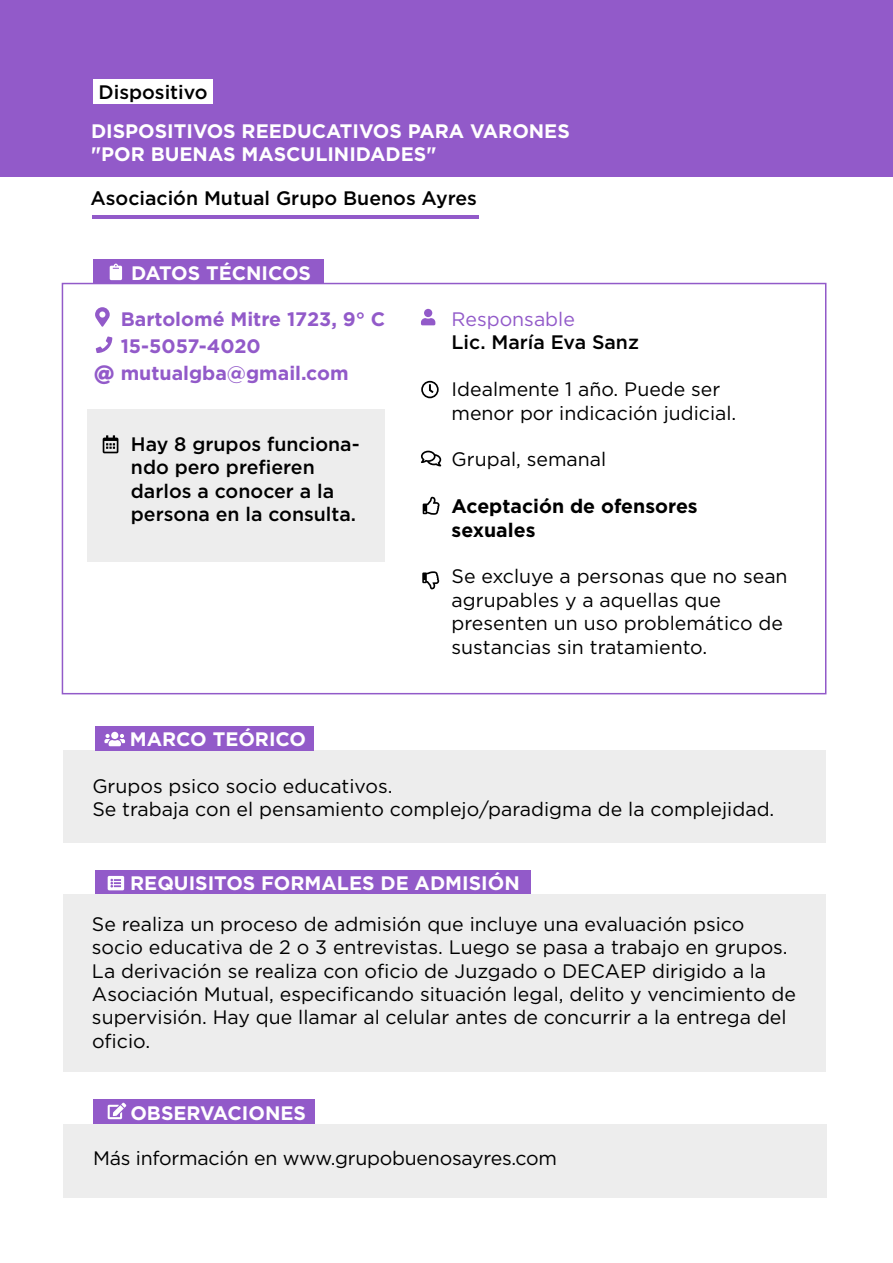
<style>
.page{position:relative;width:893px;height:1263px;background:#fff}
.page>*{position:absolute;margin:0;border:0;box-sizing:border-box;transform-origin:0 0}
.t1{font:19.5px/23.4px "Gotham";color:#000}
.t2{font:500 19.5px/23.4px "Gotham";color:#000}
.t3{font:700 19.5px/23.4px "Gotham";color:#fff}
.t4{font:700 19.5px/27px "Gotham";color:#925ac9}
.t5{font:700 19.5px/23.4px "Gotham";color:#000}
.t6{font:19.5px "Gotham";color:#925ac9}
</style>
<div class="page">
<svg style="left:423px;top:497px;width:17px;height:18px"></svg>
<div style="left:87px;top:409px;width:297px;height:153px;background:#ededed"></div>
<div style="left:96px;top:870px;width:435px;height:24px;background:#925ac9"></div>
<svg style="left:96px;top:336px;width:16px;height:17px"></svg>
<svg style="left:421px;top:309px;width:14px;height:16px"></svg>
<svg style="left:421px;top:451px;width:20px;height:15px"></svg>
<svg style="left:421px;top:381px;width:18px;height:17px"></svg>
<svg style="left:422px;top:571px;width:17px;height:18px"></svg>
<svg style="left:95px;top:307px;width:15px;height:20px"></svg>
<svg style="left:108px;top:876px;width:16px;height:14px"></svg>
<div style="left:0;top:0;width:893px;height:177px;background:#925ac9"></div>
<div style="left:93px;top:79px;width:120px;height:24px;background:#fff"></div>
<div style="left:62px;top:283px;width:764px;height:411px;border:2px solid #925ac9"></div>
<div style="left:64px;top:750px;width:762px;height:93px;background:#ededed"></div>
<div style="left:63px;top:894px;width:762px;height:177px;background:#ededed"></div>
<div style="left:94px;top:260px;width:230px;height:24px;background:#925ac9"></div>
<div style="left:63px;top:1124px;width:764px;height:73px;background:#ededed"></div>
<div style="left:93px;top:1100px;width:222px;height:23px;background:#925ac9"></div>
<hr style="left:92px;top:216px;width:386px;height:3px;background:#925ac9">
<svg style="left:103px;top:435px;width:15px;height:18px"></svg>
<svg style="left:108px;top:1102px;width:18px;height:17px"></svg>
<svg style="left:110px;top:264px;width:12px;height:16px"></svg>
<div style="left:95px;top:726px;width:218px;height:24px;background:#925ac9"></div>
<svg style="left:104px;top:732px;width:21px;height:14px"></svg>
<p class="t2" style="left:99px;top:80px;width:111px">Dispositivo</p>
<p class="t3" style="left:91px;top:119px;width:480px">DISPOSITIVOS REEDUCATIVOS PARA VARONES "POR BUENAS MASCULINIDADES"</p>
<p class="t2" style="left:90px;top:187px;width:388px">Asociación Mutual Grupo Buenos Ayres</p>
<p class="t3" style="left:131px;top:261px;width:181px">DATOS TÉCNICOS</p>
<p class="t4" style="left:121px;top:305px;width:266px">Bartolomé Mitre 1723, 9° C<br>15-5057-4020 mutualgba@gmail.com</p>
<p class="t2" style="left:131px;top:432px;width:230px">Hay 8 grupos funciona&shy;ndo pero prefieren darlos a conocer a la persona en la consulta.</p>
<p class="t3" style="left:130px;top:728px;width:178px">MARCO TEÓRICO</p>
<p class="t6" style="left:452px;top:306px;width:125px">Responsable</p>
<p class="t2" style="left:452px;top:330px;width:189px">Lic. María Eva Sanz</p>
<p class="t1" style="left:452px;top:377px;width:286px">Idealmente 1 año. Puede ser menor por indicación judicial.</p>
<p class="t1" style="left:452px;top:447px;width:156px">Grupal, semanal</p>
<p class="t5" style="left:452px;top:494px;width:248px">Aceptación de ofensores sexuales</p>
<p class="t1" style="left:452px;top:564px;width:338px">Se excluye a personas que no sean agrupables y a aquellas que presenten un uso problemático de sustancias sin tratamiento.</p>
<p class="t1" style="left:92px;top:774px;width:683px">Grupos psico socio educativos.<br>Se trabaja con el pensamiento complejo/paradigma de la complejidad.</p>
<p class="t3" style="left:130px;top:872px;width:391px">REQUISITOS FORMALES DE ADMISIÓN</p>
<p class="t1" style="left:92px;top:912px;width:706px">Se realiza un proceso de admisión que incluye una evaluación psico socio educativa de 2 o 3 entrevistas. Luego se pasa a trabajo en grupos.<br>La derivación se realiza con oficio de Juzgado o DECAEP dirigido a la Asociación Mutual, especificando situación legal, delito y vencimiento de supervisión. Hay que llamar al celular antes de concurrir a la entrega del oficio.</p>
<p class="t3" style="left:130px;top:1101px;width:177px">OBSERVACIONES</p>
<p class="t1" style="left:93px;top:1146px;width:466px">Más información en www.grupobuenosayres.com</p>
</div>
